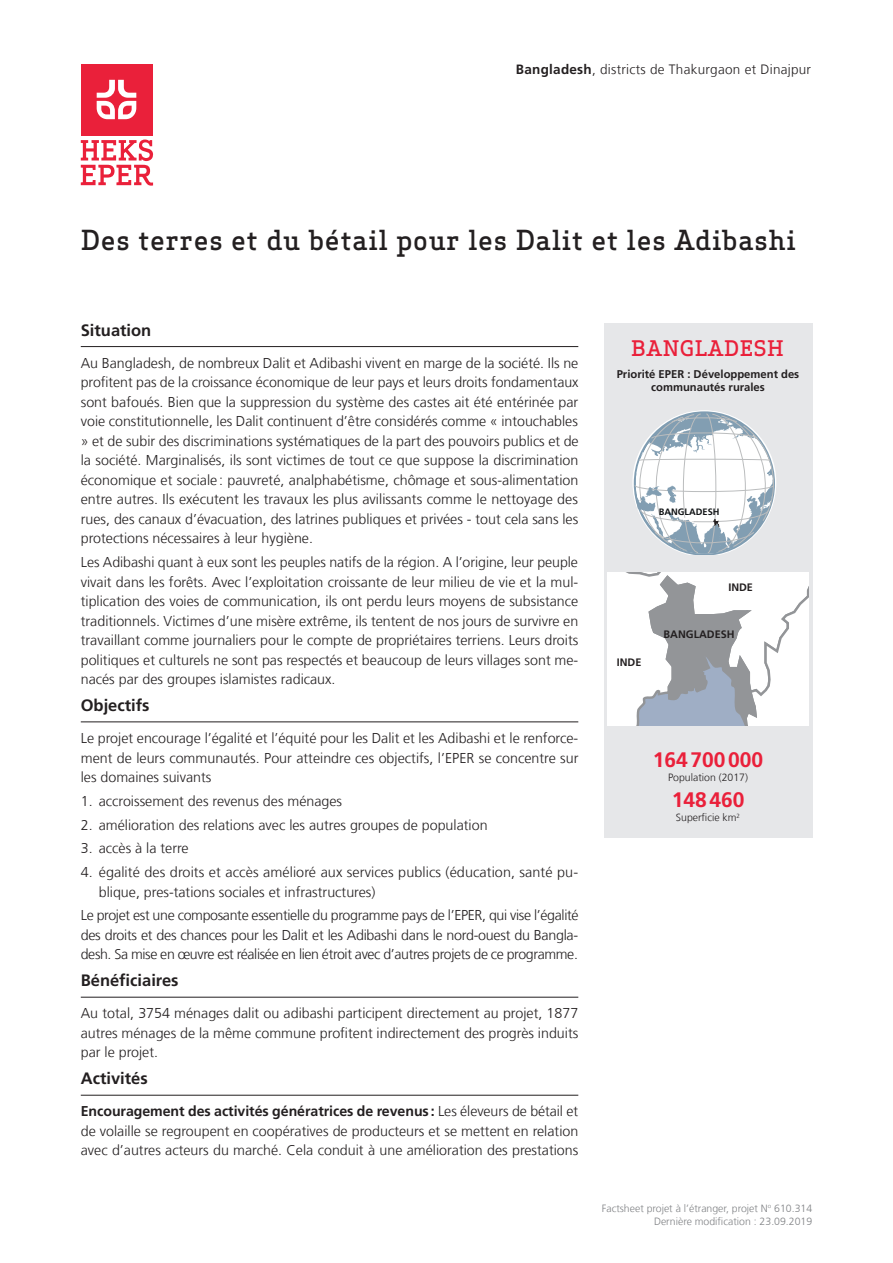
<style>
.page{position:relative;width:893px;height:1263px;background:#fff}
.page>*{position:absolute;margin:0;border:0;box-sizing:border-box;transform-origin:0 0}
.t1{font:500 27px "Apex Serif";letter-spacing:.025em;color:#231f20}
.t2{font:700 21px "Frutiger LT Com";color:#ea203a}
.t3{font:500 21px "Apex Serif";letter-spacing:.025em;color:#ea203a}
.t4{font:700 16.5px "Frutiger LT Com";color:#231f20}
.t5{font:300 14.25px/19.5px "Frutiger LT Com";color:#231f20;text-align:justify}
.t6{font:300 13.5px "Frutiger LT Com";letter-spacing:.02em;color:#231f20}
.t7{font:700 11.25px/13.4px "Frutiger LT Com";color:#231f20;text-align:center}
.t8{font:700 10.8px "Frutiger LT Com";color:#231f20}
.t9{font:300 10.5px/12.6px "Frutiger LT Com";color:#808285;text-align:right}
.t10{font:300 10.5px "Frutiger LT Com";color:#231f20}
.t11{font:700 9.3px "Frutiger LT Com";color:#101315}
.s1{font-weight:700}
</style>
<div class="page">
<hr style="left:81px;top:346px;width:497px;height:1px;background:#231f20">
<hr style="left:81px;top:721px;width:497px;height:1px;background:#231f20">
<hr style="left:81px;top:997px;width:497px;height:1px;background:#231f20">
<hr style="left:81px;top:1095px;width:497px;height:1px;background:#231f20">
<div style="left:604px;top:323px;width:208px;height:515px;background:#e6e7e9"></div>
<svg style="left:607px;top:572px;width:201px;height:153px;background:#d8dade"></svg>
<svg style="left:633px;top:410px;width:143px;height:144px"></svg>
<div style="left:81px;top:64px;width:71px;height:71px;background:#ea203a"></div>
<svg style="left:97px;top:80px;width:39px;height:39px"></svg>
<svg style="left:81px;top:140px;width:72px;height:46px"></svg>
<p class="t6" style="left:516px;top:61px;width:297px"><span class="s1">Bangladesh</span>, districts de Thakurgaon et Dinajpur</p>
<h1 class="t1" style="left:81px;top:223px;width:717px">Des terres et du bétail pour les Dalit et les Adibashi</h1>
<p class="t4" style="left:81px;top:320px;width:72px">Situation</p>
<p class="t5" style="left:81px;top:353px;width:499px">Au Bangladesh, de nombreux Dalit et Adibashi vivent en marge de la société. Ils ne profitent pas de la croissance économique de leur pays et leurs droits fondamentaux sont bafoués. Bien que la suppression du système des castes ait été entérinée par voie constitutionnelle, les Dalit continuent d’être considérés comme « intouchables » et de subir des discriminations systématiques de la part des pouvoirs publics et de la société. Marginalisés, ils sont victimes de tout ce que suppose la discrimination économique et sociale: pauvreté, analphabétisme, chômage et sous-alimentation entre autres. Ils exécutent les travaux les plus avilissants comme le nettoyage des rues, des canaux d’évacuation, des latrines publiques et privées - tout cela sans les protections nécessaires à leur hygiène.</p>
<p class="t5" style="left:81px;top:552px;width:499px">Les Adibashi quant à eux sont les peuples natifs de la région. A l’origine, leur peuple vivait dans les forêts. Avec l’exploitation croissante de leur milieu de vie et la mul&shy;tiplication des voies de communication, ils ont perdu leurs moyens de subsistance traditionnels. Victimes d’une misère extrême, ils tentent de nos jours de survivre en travaillant comme journaliers pour le compte de propriétaires terriens. Leurs droits politiques et culturels ne sont pas respectés et beaucoup de leurs villages sont me&shy;nacés par des groupes islamistes radicaux.</p>
<p class="t4" style="left:81px;top:695px;width:70px">Objectifs</p>
<p class="t5" style="left:81px;top:728px;width:499px">Le projet encourage l’égalité et l’équité pour les Dalit et les Adibashi et le renforce&shy;ment de leurs communautés. Pour atteindre ces objectifs, l’EPER se concentre sur les domaines suivants</p>
<p class="t5" style="left:81px;top:791px;width:263px">1. accroissement des revenus des ménages</p>
<p class="t5" style="left:81px;top:815px;width:408px">2. amélioration des relations avec les autres groupes de population</p>
<p class="t5" style="left:81px;top:839px;width:109px">3. accès à la terre</p>
<p class="t5" style="left:99px;top:862px;width:481px;text-indent:-18px">4. égalité des droits et accès amélioré aux services publics (éducation, santé pu&shy;blique, pres-tations sociales et infrastructures)</p>
<p class="t5" style="left:81px;top:906px;width:499px">Le projet est une composante essentielle du programme pays de l’EPER, qui vise l’égalité des droits et des chances pour les Dalit et les Adibashi dans le nord-ouest du Bangla&shy;desh. Sa mise en œuvre est réalisée en lien étroit avec d’autres projets de ce programme.</p>
<p class="t4" style="left:81px;top:971px;width:99px">Bénéficiaires</p>
<p class="t5" style="left:81px;top:1004px;width:499px">Au total, 3754 ménages dalit ou adibashi participent directement au projet, 1877 autres ménages de la même commune profitent indirectement des progrès induits par le projet.</p>
<p class="t4" style="left:81px;top:1069px;width:68px">Activités</p>
<p class="t5" style="left:81px;top:1102px;width:499px"><span class="s1">Encouragement des activités génératrices de revenus :</span> Les éleveurs de bétail et de volaille se regroupent en coopératives de producteurs et se mettent en relation avec d’autres acteurs du marché. Cela conduit à une amélioration des prestations</p>
<h2 class="t3" style="left:631px;top:335px;width:154px">BANGLADESH</h2>
<p class="t7" style="left:617px;top:367px;width:184px">Priorité EPER : Développement des communautés rurales</p>
<p class="t11" style="left:659px;top:506px;width:62px">BANGLADESH</p>
<p class="t8" style="left:728px;top:581px;width:26px">INDE</p>
<p class="t8" style="left:617px;top:655px;width:26px">INDE</p>
<p class="t8" style="left:664px;top:628px;width:72px">BANGLADESH</p>
<h2 class="t2" style="left:653px;top:747px;width:112px">164700000</h2>
<p class="t10" style="left:668px;top:771px;width:81px">Population (2017)</p>
<h2 class="t2" style="left:672px;top:788px;width:74px">148460</h2>
<p class="t10" style="left:676px;top:811px;width:66px">Superficie km<sup>2</sup></p>
<p class="t9" style="left:602px;top:1202px;width:212px">Factsheet projet à l’étranger, projet N<sup>o</sup> 610.314<br>Dernière modification : 23.09.2019</p>
</div>
